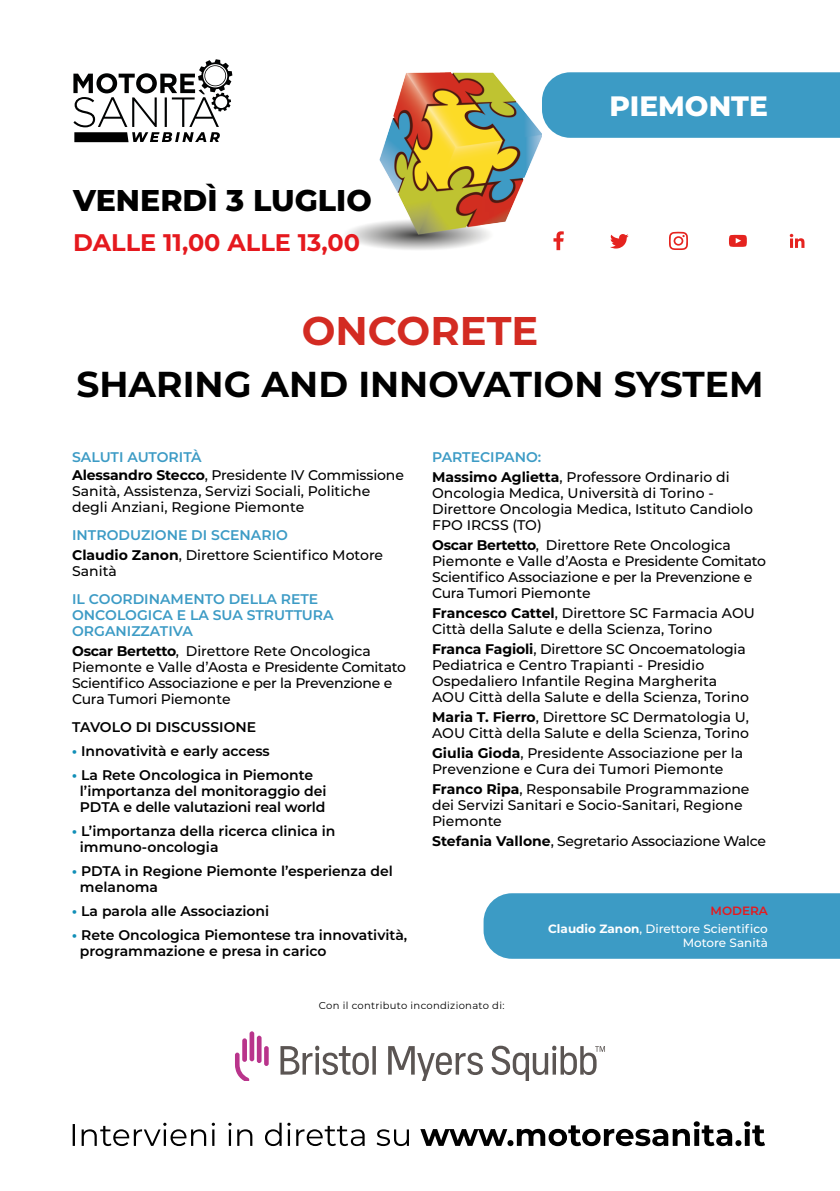
<style>
.page{position:relative;width:840px;height:1191px;background:#fff}
.page>*{position:absolute;margin:0;border:0;box-sizing:border-box;transform-origin:0 0}
.t1{font:700 40px "Montserrat";color:#d32b22}
.t2{font:700 36px "Montserrat";color:#000}
.t3{font:800 30px "Montserrat";color:#000}
.t4{font:800 28px "Montserrat";color:#fff}
.t5{font:700 24px "Montserrat";color:#e5191e}
.t6{font:500 14px/16px "Montserrat";color:#000}
.t7{font:600 14px/24px "Montserrat";color:#000}
.t8{font:500 14px/16px "Montserrat";letter-spacing:-.02em;color:#000}
.t9{font:600 14px/16px "Montserrat";color:#3c9bc5}
.t10{font:500 12px/18px "Montserrat";color:#fff;text-align:right}
.t11{font:10px "Montserrat";letter-spacing:.03em;color:#000}
.s1{font-weight:600;color:#3c9bc5}
.s2{font-weight:700}
.s3{font-weight:900;color:#118fb7}
.s4{font-weight:600;color:#e5191e}
</style>
<div class="page">
<img style="left:347px;top:72px;width:194px;height:178px">
<svg style="left:789px;top:234px;width:15px;height:14px"></svg>
<svg style="left:553px;top:231px;width:10px;height:19px"></svg>
<svg style="left:610px;top:234px;width:18px;height:15px"></svg>
<svg style="left:669px;top:232px;width:18px;height:18px"></svg>
<svg style="left:729px;top:235px;width:17px;height:12px"></svg>
<svg style="left:73px;top:1122px;width:336px;height:24px"></svg>
<svg style="left:420px;top:1121px;width:344px;height:25px"></svg>
<div style="left:541px;top:72px;width:298px;height:66px;background:#3c9bc5"></div>
<svg style="left:235px;top:1031px;width:33px;height:49px"></svg>
<svg style="left:280px;top:1045px;width:324px;height:35px"></svg>
<div style="left:483px;top:893px;width:356px;height:65px;background:#3c9bc5"></div>
<svg style="left:73px;top:59px;width:159px;height:83px"></svg>
<h3 class="t3" style="left:73px;top:178px;width:300px">VENERDÌ 3 LUGLIO</h3>
<h3 class="t5" style="left:73px;top:225px;width:288px">DALLE 11,00 ALLE 13,00</h3>
<h3 class="t4" style="left:609px;top:85px;width:160px">PIEMONTE</h3>
<h1 class="t1" style="left:301px;top:302px;width:238px">ONCORETE</h1>
<h2 class="t2" style="left:76px;top:358px;width:688px">SHARING AND INNOVATION SYSTEM</h2>
<p class="t6" style="left:72px;top:447px;width:333px;line-height:18px"><span class="s1">SALUTI AUTORITÀ<br></span><span class="s2">Alessandro Stecco</span>, Presidente IV Commissione</p>
<p class="t6" style="left:72px;top:482px;width:299px">Sanità, Assistenza, Servizi Sociali, Politiche degli Anziani, Regione Piemonte</p>
<p class="t6" style="left:72px;top:524px;width:312px;line-height:20px"><span class="s1">INTRODUZIONE DI SCENARIO<br></span><span class="s2">Claudio Zanon</span>, Direttore Scientifico Motore</p>
<p class="t6" style="left:72px;top:562px;width:46px">Sanità</p>
<p class="t9" style="left:72px;top:590px;width:263px">IL COORDINAMENTO DELLA RETE<br>ONCOLOGICA E LA SUA STRUTTURA<br>ORGANIZZATIVA</p>
<p class="t8" style="left:72px;top:642px;width:335px"><span class="s2">Oscar Bertetto</span>, Direttore Rete Oncologica Piemonte e Valle d’Aosta e Presidente Comitato Scientifico Associazione e per la Prevenzione e Cura Tumori Piemonte</p>
<p class="t7" style="left:72px;top:714px;width:242px">TAVOLO DI DISCUSSIONE<br><span class="s3">·</span> Innovatività e early access<br><span class="s3">·</span> La Rete Oncologica in Piemonte</p>
<p class="t7" style="left:80px;top:782px;width:248px;line-height:16px">l’importanza del monitoraggio dei<br>PDTA e delle valutazioni real world</p>
<p class="t7" style="left:80px;top:822px;width:257px;line-height:16px;text-indent:-8px"><span class="s3">·</span> L’importanza della ricerca clinica in immuno-oncologia</p>
<p class="t7" style="left:80px;top:862px;width:314px;line-height:16px;text-indent:-8px"><span class="s3">·</span> PDTA in Regione Piemonte l’esperienza del melanoma</p>
<p class="t7" style="left:72px;top:898px;width:336px"><span class="s3">·</span> La parola alle Associazioni<br><span class="s3">·</span> Rete Oncologica Piemontese tra innovatività,</p>
<p class="t7" style="left:80px;top:938px;width:248px">programmazione e presa in carico</p>
<p class="t6" style="left:432px;top:446px;width:299px;line-height:20px"><span class="s1">PARTECIPANO:<br></span><span class="s2">Massimo Aglietta</span>, Professore Ordinario di</p>
<p class="t6" style="left:432px;top:484px;width:322px">Oncologia Medica, Università di Torino -<br>Direttore Oncologia Medica, Istituto Candiolo<br>FPO IRCSS (TO)</p>
<p class="t8" style="left:432px;top:536px;width:335px"><span class="s2">Oscar Bertetto</span>, Direttore Rete Oncologica Piemonte e Valle d’Aosta e Presidente Comitato Scientifico Associazione e per la Prevenzione e Cura Tumori Piemonte</p>
<p class="t6" style="left:432px;top:605px;width:324px"><span class="s2">Francesco Cattel</span>, Direttore SC Farmacia AOU<br>Città della Salute e della Scienza, Torino</p>
<p class="t6" style="left:432px;top:641px;width:318px"><span class="s2">Franca Fagioli</span>, Direttore SC Oncoematologia Pediatrica e Centro Trapianti - Presidio Ospedaliero Infantile Regina Margherita AOU Città della Salute e della Scienza, Torino</p>
<p class="t6" style="left:432px;top:709px;width:318px"><span class="s2">Maria T. Fierro</span>, Direttore SC Dermatologia U,<br>AOU Città della Salute e della Scienza, Torino</p>
<p class="t6" style="left:432px;top:745px;width:312px"><span class="s2">Giulia Gioda</span>, Presidente Associazione per la<br>Prevenzione e Cura dei Tumori Piemonte</p>
<p class="t6" style="left:432px;top:781px;width:319px"><span class="s2">Franco Ripa</span>, Responsabile Programmazione dei Servizi Sanitari e Socio-Sanitari, Regione<br>Piemonte</p>
<p class="t8" style="left:432px;top:833px;width:335px"><span class="s2">Stefania Vallone</span>, Segretario Associazione Walce</p>
<p class="t10" style="left:548px;top:901px;width:221px"><span class="s4">MODERA<br></span><span class="s2">Claudio Zanon</span>, Direttore Scientifico</p>
<p class="t10" style="left:682px;top:933px;width:87px">Motore Sanità</p>
<p class="t11" style="left:319px;top:998px;width:187px">Con il contributo incondizionato di:</p>
</div>
